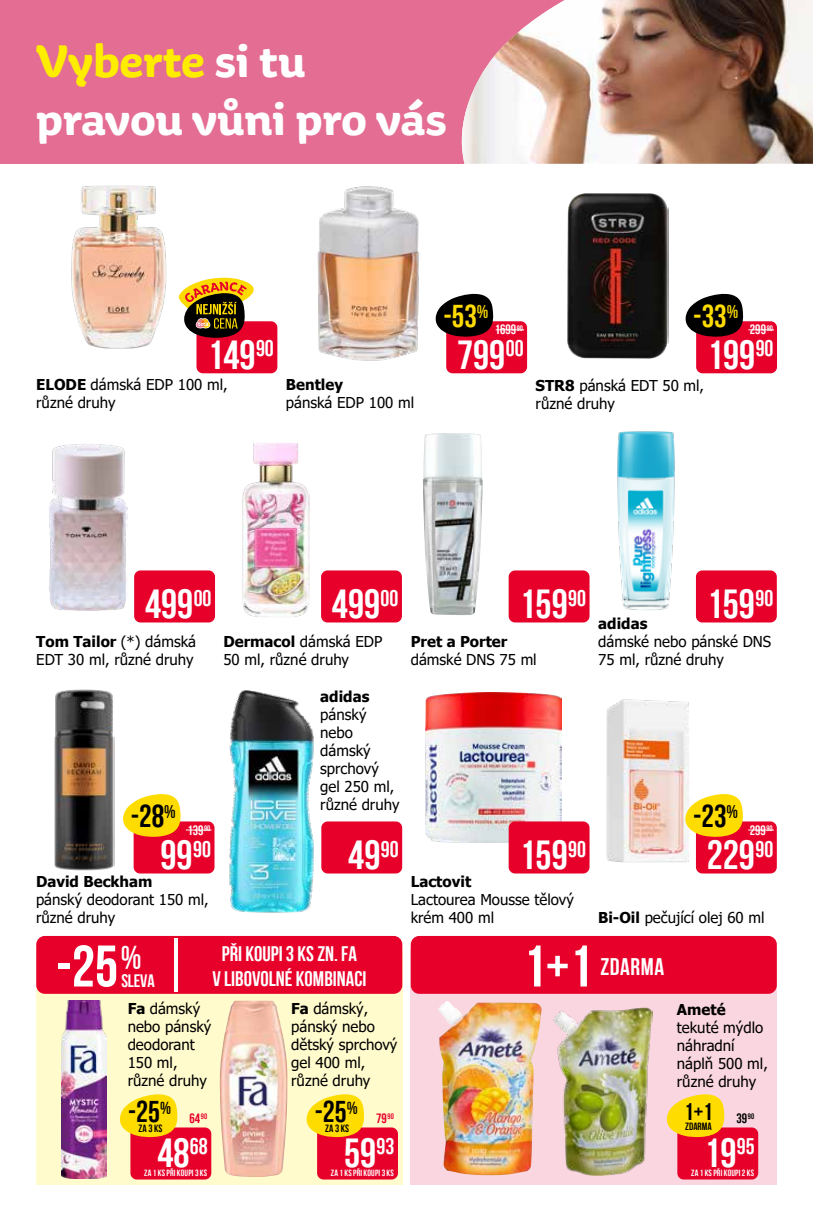
<style>
.page{position:relative;width:813px;height:1221px;background:#fff}
.page>*{position:absolute;margin:0;border:0;box-sizing:border-box;transform-origin:0 0}
.t1{font:58.5px "Bebas Neue";color:#fff}
.t2{font:700 48px/57.6px "Aniuk";color:#fff}
.t3{font:40.5px "Bebas Neue";color:#fff}
.t4{font:31.5px "Bebas Neue";color:#ffdc00}
.t5{font:31.5px "Bebas Neue";color:#000}
.t6{font:30px "Bebas Neue";color:#000}
.t7{font:24px "Bebas Neue";letter-spacing:.025em;color:#fff}
.t8{font:24px "Bebas Neue";color:#000}
.t9{font:21px "Bebas Neue";color:#fff}
.t10{font:18.3px "Bebas Neue";color:#ffdc00}
.t11{font:18.3px "Bebas Neue";color:#000}
.t12{font:18px "Bebas Neue";letter-spacing:-.01em;color:#fff}
.t13{font:15px/18px "Tahoma";color:#000}
.t14{font:700 15px "Tahoma";color:#000}
.t15{font:13.5px "Bebas Neue";color:#fff}
.t16{font:13.5px "Bebas Neue";color:#e7002a}
.t17{font:13.5px "Bebas Neue";color:#000}
.t18{font:10.5px "Bebas Neue";color:#000}
.t19{font:9px "Bebas Neue";letter-spacing:.02em;color:#fff}
.t20{font:7.8px "Bebas Neue";color:#fff}
.s1{color:#ffed00}
.s2{font-weight:700}
</style>
<div class="page">
<div style="left:0;top:0;width:812px;height:164px;background:#e46d93"></div>
<img style="left:461px;top:0;width:351px;height:164px">
<div style="left:410px;top:949px;width:366px;height:235px;background:#fad6e0"></div>
<div style="left:36px;top:949px;width:366px;height:235px;background:#fffbcd"></div>
<img style="left:617px;top:431px;width:58px;height:179px">
<img style="left:54px;top:689px;width:60px;height:181px">
<img style="left:606px;top:699px;width:83px;height:164px">
<img style="left:425px;top:692px;width:136px;height:150px">
<img style="left:71px;top:185px;width:96px;height:164px">
<img style="left:567px;top:193px;width:101px;height:166px">
<img style="left:317px;top:186px;width:102px;height:175px">
<img style="left:242px;top:443px;width:67px;height:174px">
<img style="left:423px;top:433px;width:59px;height:182px">
<img style="left:62px;top:1000px;width:44px;height:178px">
<img style="left:220px;top:1000px;width:67px;height:176px">
<img style="left:229px;top:690px;width:85px;height:223px">
<img style="left:49px;top:444px;width:79px;height:166px">
<img style="left:553px;top:1007px;width:99px;height:168px">
<img style="left:438px;top:1001px;width:103px;height:174px">
<div style="left:695px;top:321px;width:81px;height:52px;background:#e7002a;border-radius:6px"></div>
<svg style="left:685px;top:293px;width:88px;height:44px"></svg>
<div style="left:446px;top:321px;width:81px;height:52px;background:#e7002a;border-radius:6px"></div>
<svg style="left:435px;top:293px;width:89px;height:44px"></svg>
<div style="left:321px;top:821px;width:81px;height:52px;background:#e7002a;border-radius:6px"></div>
<div style="left:133px;top:821px;width:81px;height:52px;background:#e7002a;border-radius:6px"></div>
<svg style="left:123px;top:794px;width:88px;height:43px"></svg>
<div style="left:695px;top:821px;width:81px;height:52px;background:#e7002a;border-radius:6px"></div>
<svg style="left:683px;top:792px;width:90px;height:45px"></svg>
<div style="left:130px;top:1127px;width:81px;height:52px;background:#e7002a;border-radius:6px"></div>
<svg style="left:119px;top:1094px;width:59px;height:43px"></svg>
<div style="left:317px;top:1127px;width:81px;height:52px;background:#e7002a;border-radius:6px"></div>
<svg style="left:306px;top:1094px;width:58px;height:43px"></svg>
<div style="left:321px;top:570px;width:81px;height:52px;background:#e7002a;border-radius:6px"></div>
<div style="left:508px;top:570px;width:81px;height:52px;background:#e7002a;border-radius:6px"></div>
<div style="left:695px;top:570px;width:81px;height:52px;background:#e7002a;border-radius:6px"></div>
<div style="left:508px;top:821px;width:81px;height:52px;background:#e7002a;border-radius:6px"></div>
<div style="left:196px;top:321px;width:81px;height:52px;background:#e7002a;border-radius:6px"></div>
<svg style="left:178px;top:277px;width:86px;height:61px"></svg>
<div style="left:134px;top:570px;width:81px;height:52px;background:#e7002a;border-radius:6px"></div>
<div style="left:677px;top:1127px;width:80px;height:52px;background:#e7002a;border-radius:6px"></div>
<svg style="left:666px;top:1094px;width:58px;height:43px"></svg>
<div style="left:410px;top:935px;width:366px;height:58px;background:#e7002a;border-radius:9px"></div>
<div style="left:36px;top:935px;width:366px;height:58px;background:#e7002a;border-radius:9px"></div>
<hr style="left:175px;top:938px;width:3px;height:53px;background:#fff">
<h2 class="t2" style="left:36px;top:33px;width:411px"><span class="s1">Vyberte</span> si tu pravou vůni pro vás</h2>
<h3 class="t4" style="left:443px;top:299px;width:35px">-53</h3>
<p class="t10" style="left:476px;top:302px;width:13px">%</p>
<p class="t15" style="left:494px;top:322px;width:23px">1699</p>
<p class="t20" style="left:516px;top:323px;width:8px">90</p>
<h3 class="t4" style="left:693px;top:299px;width:35px">-33</h3>
<p class="t10" style="left:726px;top:302px;width:13px">%</p>
<p class="t15" style="left:749px;top:322px;width:18px">299</p>
<p class="t20" style="left:766px;top:323px;width:8px">90</p>
<h3 class="t3" style="left:207px;top:333px;width:68px">149<sup>90</sup></h3>
<h3 class="t3" style="left:457px;top:333px;width:68px">799<sup>00</sup></h3>
<h3 class="t3" style="left:706px;top:333px;width:68px">199<sup>90</sup></h3>
<p class="t13" style="left:36px;top:377px;width:193px"><span class="s2">ELODE</span> dámská EDP 100 ml, různé druhy</p>
<p class="t13" style="left:535px;top:377px;width:170px"><span class="s2">STR8</span> pánská EDT 50 ml, různé druhy</p>
<p class="t14" style="left:286px;top:374px;width:59px">Bentley</p>
<p class="t13" style="left:286px;top:395px;width:130px">pánská EDP 100 ml</p>
<h3 class="t3" style="left:145px;top:582px;width:68px">499<sup>00</sup></h3>
<p class="t13" style="left:36px;top:633px;width:161px"><span class="s2">Tom Tailor</span> (*) dámská<br>EDT 30 ml, různé druhy</p>
<h3 class="t3" style="left:332px;top:582px;width:68px">499<sup>00</sup></h3>
<h3 class="t3" style="left:519px;top:582px;width:68px">159<sup>90</sup></h3>
<h3 class="t3" style="left:706px;top:582px;width:68px">159<sup>90</sup></h3>
<p class="t14" style="left:598px;top:612px;width:51px">adidas</p>
<p class="t13" style="left:598px;top:633px;width:174px">dámské nebo pánské DNS<br>75 ml, různé druhy</p>
<p class="t13" style="left:223px;top:633px;width:160px"><span class="s2">Dermacol</span> dámská EDP<br>50 ml, různé druhy</p>
<p class="t14" style="left:410px;top:630px;width:98px">Pret a Porter</p>
<p class="t13" style="left:410px;top:651px;width:127px">dámské DNS 75 ml</p>
<h3 class="t5" style="left:131px;top:799px;width:35px">-28</h3>
<p class="t11" style="left:164px;top:802px;width:13px">%</p>
<p class="t15" style="left:187px;top:822px;width:18px">139</p>
<p class="t20" style="left:204px;top:823px;width:8px">90</p>
<p class="t14" style="left:320px;top:686px;width:51px">adidas</p>
<p class="t13" style="left:320px;top:706px;width:81px">pánský nebo dámský sprchový gel 250 ml, různé druhy</p>
<h3 class="t5" style="left:692px;top:799px;width:35px">-23</h3>
<p class="t11" style="left:726px;top:802px;width:13px">%</p>
<p class="t15" style="left:749px;top:822px;width:18px">299</p>
<p class="t20" style="left:766px;top:823px;width:8px">90</p>
<h3 class="t3" style="left:160px;top:833px;width:52px">99<sup>90</sup></h3>
<h3 class="t3" style="left:348px;top:833px;width:52px">49<sup>90</sup></h3>
<h3 class="t3" style="left:519px;top:833px;width:68px">159<sup>90</sup></h3>
<h3 class="t3" style="left:706px;top:833px;width:68px">229<sup>90</sup></h3>
<p class="t14" style="left:36px;top:871px;width:118px">David Beckham</p>
<p class="t13" style="left:36px;top:891px;width:174px">pánský deodorant 150 ml, různé druhy</p>
<p class="t14" style="left:410px;top:871px;width:62px">Lactovit</p>
<p class="t13" style="left:410px;top:891px;width:164px">Lactourea Mousse tělový krém 400 ml</p>
<p class="t13" style="left:597px;top:909px;width:168px"><span class="s2">Bi-Oil</span> pečující olej 60 ml</p>
<h1 class="t1" style="left:56px;top:934px;width:87px">-25 <sup>%</sup></h1>
<h3 class="t9" style="left:222px;top:941px;width:137px">PŘI KOUPI 3 KS ZN. FA</h3>
<p class="t12" style="left:121px;top:970px;width:35px">SLEVA</p>
<h3 class="t9" style="left:212px;top:967px;width:155px">V LIBOVOLNÉ KOMBINACI</h3>
<h1 class="t1" style="left:522px;top:934px;width:71px">1+1</h1>
<h3 class="t7" style="left:600px;top:952px;width:65px">ZDARMA</h3>
<p class="t13" style="left:128px;top:1000px;width:85px"><span class="s2">Fa</span> dámský nebo pánský deodorant<br>150 ml, různé druhy</p>
<p class="t13" style="left:291px;top:999px;width:108px"><span class="s2">Fa</span> dámský, pánský nebo dětský sprchový gel 400 ml, různé druhy</p>
<p class="t14" style="left:676px;top:998px;width:50px">Ameté</p>
<p class="t13" style="left:676px;top:1018px;width:92px">tekuté mýdlo náhradní náplň 500 ml, různé druhy</p>
<h3 class="t6" style="left:128px;top:1095px;width:44px">-25<sup>%</sup></h3>
<p class="t18" style="left:138px;top:1122px;width:25px">ZA 3 KS</p>
<p class="t16" style="left:189px;top:1110px;width:19px">64 <sup>90</sup></p>
<h3 class="t6" style="left:314px;top:1095px;width:44px">-25<sup>%</sup></h3>
<p class="t18" style="left:325px;top:1122px;width:25px">ZA 3 KS</p>
<p class="t16" style="left:376px;top:1110px;width:19px">79 <sup>90</sup></p>
<h3 class="t8" style="left:683px;top:1098px;width:30px">1+1</h3>
<p class="t18" style="left:684px;top:1120px;width:28px">ZDARMA</p>
<p class="t17" style="left:736px;top:1110px;width:19px">39 <sup>90</sup></p>
<h3 class="t3" style="left:157px;top:1130px;width:52px">48<sup>68</sup></h3>
<p class="t19" style="left:144px;top:1167px;width:64px">ZA 1 KS PŘI KOUPI 3 KS</p>
<h3 class="t3" style="left:344px;top:1130px;width:52px">59<sup>93</sup></h3>
<p class="t19" style="left:331px;top:1167px;width:64px">ZA 1 KS PŘI KOUPI 3 KS</p>
<h3 class="t3" style="left:704px;top:1130px;width:52px">19<sup>95</sup></h3>
<p class="t19" style="left:690px;top:1167px;width:64px">ZA 1 KS PŘI KOUPI 2 KS</p>
</div>
